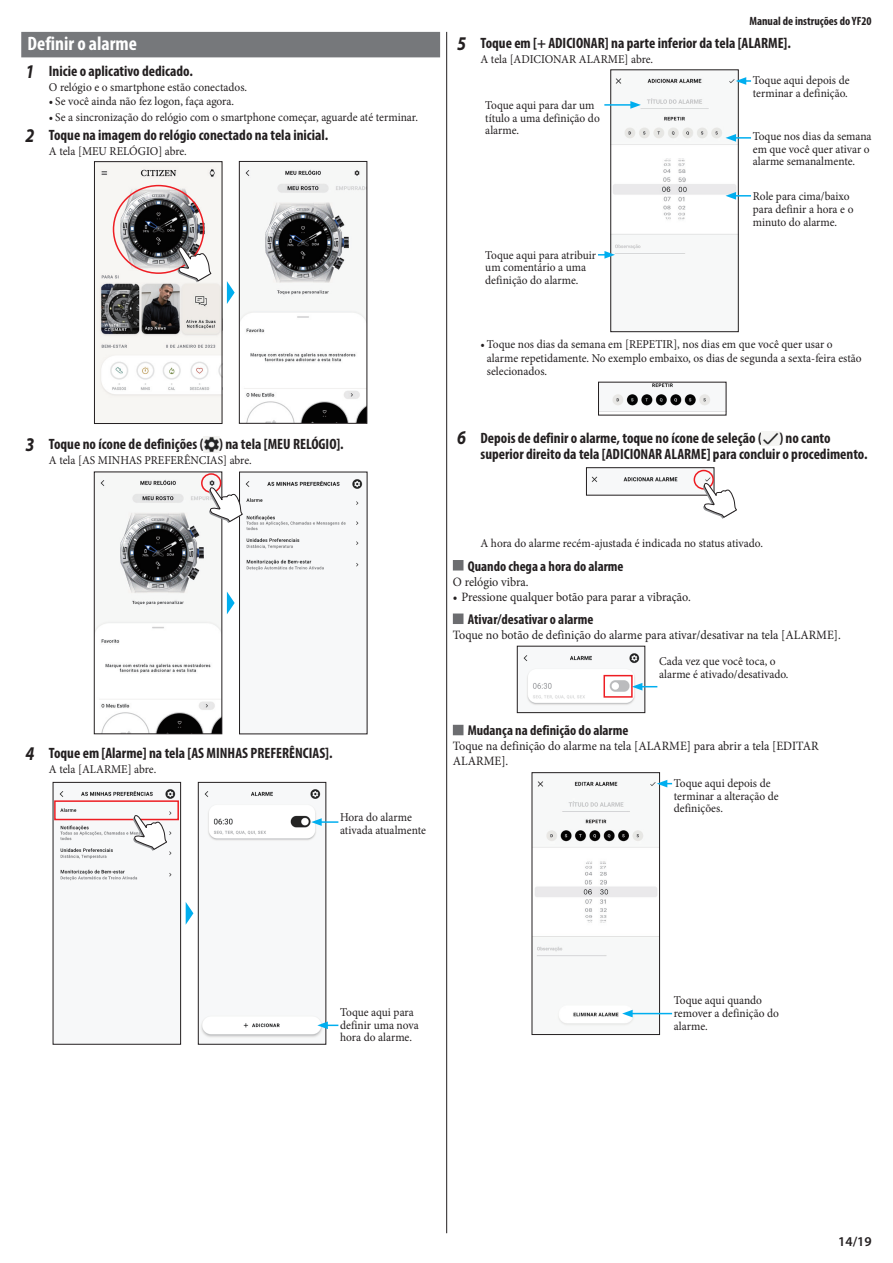
<style>
.page{position:relative;width:893px;height:1263px;background:#fff}
.page>*{position:absolute;margin:0;border:0;box-sizing:border-box;transform-origin:0 0}
.t1{font:700 condensed 19.5px "Myriad Pro";color:#fff}
.t2{font:700 condensed 15px/16.5px "Myriad Pro";color:#231f20}
.t3{font:700 condensed 14.25px "Myriad Pro";color:#231f20}
.t4{font:600 13.5px "Myriad Pro";color:#231f20}
.t5{font:12.75px/15px "Minion Pro";color:#231f20;scale:.95 1}
.t6{font:12px/12.8px "Minion Pro";color:#231f20;scale:.95 1}
.t7{font:700 condensed 12px "Myriad Pro";color:#231f20}
.s1{font-style:italic;font-stretch:normal;font-size:19.5px}
</style>
<div class="page">
<hr style="left:446px;top:32px;width:1px;height:1201px;background:#231f20">
<div style="left:21px;top:32px;width:419px;height:25px;background:#76787b"></div>
<img style="left:241px;top:169px;width:124px;height:252px">
<div style="left:239px;top:161px;width:128px;height:262px;border:1px solid #231f20"></div>
<img style="left:96px;top:163px;width:124px;height:259px">
<div style="left:94px;top:161px;width:128px;height:263px;border:1px solid #231f20"></div>
<div style="left:113px;top:185px;width:91px;height:89px;border:2px solid #ee1d23;border-radius:50%"></div>
<svg style="left:227px;top:281px;width:8px;height:23px"></svg>
<svg style="left:176px;top:246px;width:36px;height:36px"></svg>
<img style="left:204px;top:437px;width:15px;height:16px">
<img style="left:245px;top:479px;width:118px;height:92px">
<div style="left:239px;top:472px;width:128px;height:262px;border:1px solid #231f20"></div>
<img style="left:96px;top:474px;width:124px;height:258px">
<div style="left:94px;top:472px;width:128px;height:262px;border:1px solid #231f20"></div>
<div style="left:201px;top:473px;width:20px;height:20px;border:2px solid #ee1d23;border-radius:50%"></div>
<svg style="left:227px;top:592px;width:8px;height:22px"></svg>
<svg style="left:208px;top:487px;width:35px;height:36px"></svg>
<img style="left:200px;top:789px;width:123px;height:249px">
<div style="left:198px;top:782px;width:128px;height:262px;border:1px solid #231f20"></div>
<img style="left:55px;top:789px;width:124px;height:92px">
<div style="left:53px;top:782px;width:128px;height:262px;border:1px solid #231f20"></div>
<svg style="left:186px;top:902px;width:7px;height:22px"></svg>
<div style="left:54px;top:800px;width:125px;height:20px;border:2px solid #ee1d23"></div>
<svg style="left:317px;top:1021px;width:21px;height:8px"></svg>
<svg style="left:311px;top:818px;width:27px;height:8px"></svg>
<svg style="left:132px;top:815px;width:35px;height:36px"></svg>
<div style="left:453px;top:560px;width:10px;height:10px;background:#6c6d70"></div>
<div style="left:453px;top:613px;width:10px;height:11px;background:#6c6d70"></div>
<div style="left:453px;top:725px;width:10px;height:10px;background:#6c6d70"></div>
<img style="left:613px;top:77px;width:123px;height:177px">
<svg style="left:725px;top:192px;width:26px;height:8px"></svg>
<svg style="left:725px;top:134px;width:26px;height:8px"></svg>
<svg style="left:736px;top:77px;width:15px;height:8px"></svg>
<hr style="left:604px;top:104px;width:29px;height:2px;background:#00aeef">
<svg style="left:630px;top:101px;width:11px;height:8px"></svg>
<svg style="left:598px;top:251px;width:17px;height:8px"></svg>
<img style="left:600px;top:384px;width:124px;height:28px">
<img style="left:762px;top:431px;width:17px;height:14px">
<img style="left:591px;top:469px;width:120px;height:21px">
<div style="left:586px;top:467px;width:128px;height:28px;border:1px solid #231f20"></div>
<div style="left:694px;top:470px;width:20px;height:19px;border:2px solid #ee1d23;border-radius:50%"></div>
<svg style="left:702px;top:483px;width:35px;height:36px"></svg>
<img style="left:523px;top:653px;width:120px;height:53px">
<div style="left:517px;top:646px;width:128px;height:67px;border:1px solid #231f20"></div>
<svg style="left:633px;top:683px;width:24px;height:7px"></svg>
<div style="left:603px;top:675px;width:30px;height:23px;border:2px solid #ee1d23"></div>
<img style="left:534px;top:781px;width:124px;height:245px">
<div style="left:532px;top:772px;width:128px;height:263px;border:1px solid #231f20"></div>
<hr style="left:630px;top:1013px;width:42px;height:1px;background:#00aeef">
<svg style="left:622px;top:1010px;width:11px;height:7px"></svg>
<svg style="left:657px;top:780px;width:15px;height:7px"></svg>
<h1 class="t1" style="left:28px;top:32px;width:111px">Definir o alarme</h1>
<p class="t2" style="left:26px;top:63px;width:169px"><span class="s1">1</span> Inicie o aplicativo dedicado.</p>
<p class="t6" style="left:49px;top:81px;width:210px">O relógio e o smartphone estão conectados.</p>
<p class="t6" style="left:49px;top:95px;width:196px">• Se você ainda não fez logon, faça agora.</p>
<p class="t6" style="left:49px;top:110px;width:390px">• Se a sincronização do relógio com o smartphone começar, aguarde até terminar.</p>
<p class="t2" style="left:26px;top:126px;width:304px"><span class="s1">2</span> Toque na imagem do relógio conectado na tela inicial.</p>
<p class="t6" style="left:49px;top:145px;width:147px">A tela [MEU RELÓGIO] abre.</p>
<p class="t2" style="left:26px;top:436px;width:320px"><span class="s1">3</span> Toque no ícone de definições ( ) na tela [MEU RELÓGIO].</p>
<p class="t6" style="left:49px;top:454px;width:215px">A tela [AS MINHAS PREFERÊNCIAS] abre.</p>
<p class="t7" style="left:749px;top:14px;width:124px">Manual de instruções do YF20</p>
<p class="t2" style="left:457px;top:35px;width:335px"><span class="s1">5</span> Toque em [+ ADICIONAR] na parte inferior da tela [ALARME].</p>
<p class="t6" style="left:480px;top:53px;width:183px">A tela [ADICIONAR ALARME] abre.</p>
<p class="t6" style="left:485px;top:99px;width:122px">Toque aqui para dar um título a uma definição do alarme.</p>
<p class="t6" style="left:485px;top:249px;width:118px">Toque aqui para atribuir um comentário a uma definição do alarme.</p>
<p class="t6" style="left:753px;top:74px;width:103px">Toque aqui depois de terminar a definição.</p>
<p class="t6" style="left:753px;top:130px;width:127px">Toque nos dias da semana em que você quer ativar o alarme semanalmente.</p>
<p class="t6" style="left:753px;top:190px;width:107px">Role para cima/baixo para definir a hora e o minuto do alarme.</p>
<p class="t6" style="left:487px;top:338px;width:396px;line-height:13.5px;text-indent:-6px">• Toque nos dias da semana em [REPETIR], nos dias em que você quer usar o alarme repetidamente. No exemplo embaixo, os dias de segunda a sexta-feira estão selecionados.</p>
<p class="t2" style="left:480px;top:429px;width:389px;text-indent:-23px"><span class="s1">6</span> Depois de definir o alarme, toque no ícone de seleção ( ) no canto superior direito da tela [ADICIONAR ALARME] para concluir o procedimento.</p>
<p class="t2" style="left:26px;top:745px;width:309px"><span class="s1">4</span> Toque em [Alarme] na tela [AS MINHAS PREFERÊNCIAS].</p>
<p class="t6" style="left:49px;top:763px;width:115px">A tela [ALARME] abre.</p>
<p class="t6" style="left:340px;top:811px;width:92px">Hora do alarme ativada atualmente</p>
<p class="t6" style="left:480px;top:537px;width:299px">A hora do alarme recém-ajustada é indicada no status ativado.</p>
<p class="t3" style="left:468px;top:557px;width:157px">Quando chega a hora do alarme</p>
<p class="t5" style="left:453px;top:574px;width:81px">O relógio vibra.</p>
<p class="t5" style="left:453px;top:589px;width:252px">• Pressione qualquer botão para parar a vibração.</p>
<p class="t3" style="left:468px;top:610px;width:127px">Ativar/desativar o alarme</p>
<p class="t5" style="left:453px;top:627px;width:410px">Toque no botão de definição do alarme para ativar/desativar na tela [ALARME].</p>
<p class="t6" style="left:659px;top:655px;width:138px">Cada vez que você toca, o alarme é ativado/desativado.</p>
<p class="t3" style="left:468px;top:722px;width:162px">Mudança na definição do alarme</p>
<p class="t5" style="left:453px;top:739px;width:387px">Toque na definição do alarme na tela [ALARME] para abrir a tela [EDITAR<br>ALARME].</p>
<p class="t6" style="left:674px;top:777px;width:112px">Toque aqui depois de terminar a alteração de definições.</p>
<p class="t6" style="left:340px;top:1005px;width:84px">Toque aqui para definir uma nova hora do alarme.</p>
<p class="t6" style="left:674px;top:994px;width:112px">Toque aqui quando remover a definição do alarme.</p>
<p class="t4" style="left:838px;top:1233px;width:35px">14/19</p>
</div>
